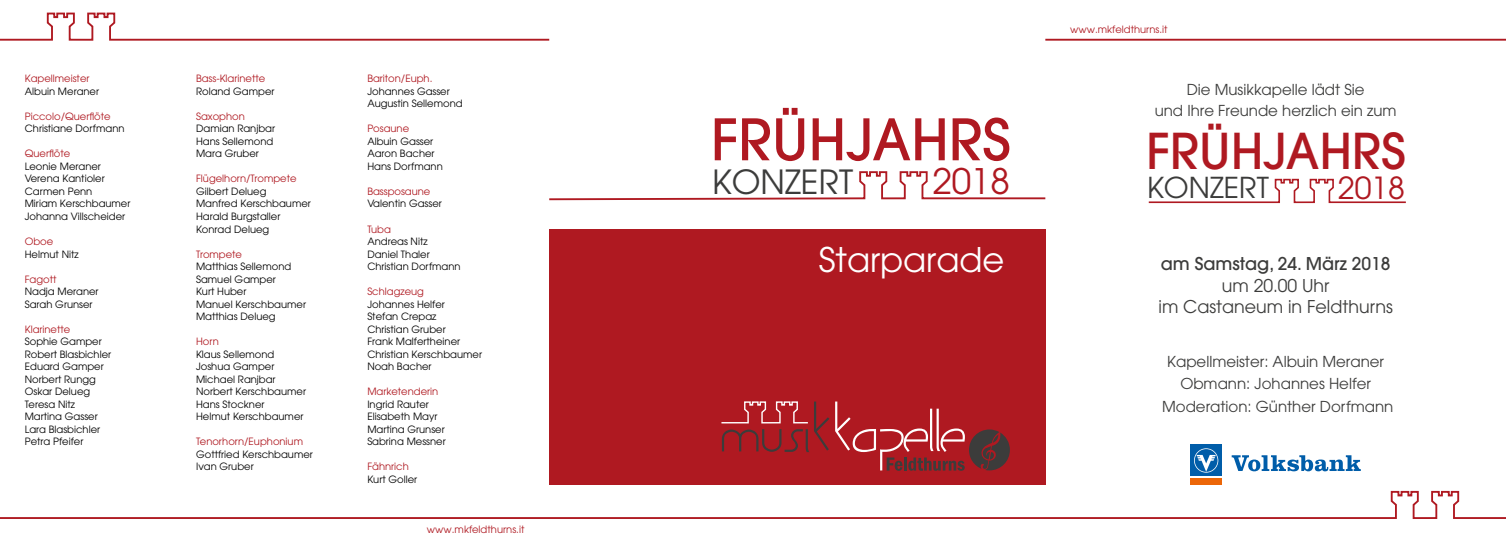
<style>
.page{position:relative;width:1506px;height:550px;background:#fff}
.page>*{position:absolute;margin:0;border:0;box-sizing:border-box;transform-origin:0 0}
.t1{font:500 56.62px "Avant Garde";color:#af1921}
.t2{font:500 49px "Avant Garde";color:#af1921}
.t3{font:35px "Avant Garde";color:#af1921}
.t4{font:33.75px "Avant Garde";color:#fff}
.t5{font:33.12px "Avant Garde";color:#3c3c3b}
.t6{font:30.25px "Avant Garde";color:#af1921}
.t7{font:28.62px "Avant Garde";color:#3c3c3b}
.t8{font:17.5px/21.2px "Avant Garde";color:#3c3c3b;text-align:center}
.t9{font:500 17.5px "Avant Garde";color:#3c3c3b}
.t10{font:15px/22.5px "Avant Garde";color:#3c3c3b;text-align:center}
.t11{font:10px/12.5px "Avant Garde";color:#000}
.t12{font:10px "Avant Garde";color:#af1921}
</style>
<div class="page">
<div style="left:549px;top:229px;width:496px;height:255px;background:#af1921"></div>
<svg style="left:549px;top:171px;width:497px;height:30px"></svg>
<svg style="left:0;top:490px;width:1506px;height:29px"></svg>
<svg style="left:0;top:12px;width:550px;height:29px"></svg>
<hr style="left:1045px;top:39px;width:461px;height:2px;background:#af1921">
<svg style="left:1148px;top:178px;width:258px;height:26px"></svg>
<svg style="left:721px;top:401px;width:108px;height:50px"></svg>
<svg style="left:835px;top:401px;width:175px;height:69px"></svg>
<div style="left:1190px;top:444px;width:32px;height:31px;background:#005da9"></div>
<svg style="left:1194px;top:448px;width:24px;height:24px"></svg>
<div style="left:1190px;top:478px;width:32px;height:6px;background:#ec6608"></div>
<svg style="left:1232px;top:455px;width:129px;height:16px"></svg>
<p class="t12" style="left:25px;top:73px;width:66px">Kapellmeister</p>
<p class="t11" style="left:25px;top:85px;width:76px">Albuin Meraner</p>
<p class="t12" style="left:25px;top:110px;width:87px">Piccolo/Querflöte</p>
<p class="t11" style="left:25px;top:122px;width:101px">Christiane Dorfmann</p>
<p class="t12" style="left:25px;top:148px;width:47px">Querflöte</p>
<p class="t11" style="left:25px;top:160px;width:107px">Leonie Meraner<br>Verena Kantioler<br>Carmen Penn<br>Miriam Kerschbaumer<br>Johanna Villscheider</p>
<p class="t12" style="left:25px;top:235px;width:30px">Oboe</p>
<p class="t11" style="left:25px;top:247px;width:55px">Helmut Nitz</p>
<p class="t12" style="left:25px;top:273px;width:33px">Fagott</p>
<p class="t11" style="left:25px;top:285px;width:75px">Nadja Meraner<br>Sarah Grunser</p>
<p class="t12" style="left:25px;top:323px;width:47px">Klarinette</p>
<p class="t11" style="left:25px;top:335px;width:88px">Sophie Gamper<br>Robert Blasbichler<br>Eduard Gamper<br>Norbert Rungg<br>Oskar Delueg<br>Teresa Nitz<br>Martina Gasser<br>Lara Blasbichler<br>Petra Pfeifer</p>
<p class="t12" style="left:196px;top:73px;width:71px">Bass-Klarinette</p>
<p class="t11" style="left:196px;top:85px;width:80px">Roland Gamper</p>
<p class="t12" style="left:196px;top:110px;width:50px">Saxophon</p>
<p class="t11" style="left:196px;top:122px;width:81px">Damian Ranjbar<br>Hans Sellemond<br>Mara Gruber</p>
<p class="t12" style="left:196px;top:173px;width:102px">Flügelhorn/Trompete</p>
<p class="t11" style="left:196px;top:185px;width:116px">Gilbert Delueg<br>Manfred Kerschbaumer<br>Harald Burgstaller<br>Konrad Delueg</p>
<p class="t12" style="left:196px;top:248px;width:48px">Trompete</p>
<p class="t11" style="left:196px;top:260px;width:111px">Matthias Sellemond<br>Samuel Gamper<br>Kurt Huber<br>Manuel Kerschbaumer<br>Matthias Delueg</p>
<p class="t12" style="left:196px;top:335px;width:24px">Horn</p>
<p class="t11" style="left:196px;top:347px;width:111px">Klaus Sellemond<br>Joshua Gamper<br>Michael Ranjbar<br>Norbert Kerschbaumer<br>Hans Stockner<br>Helmut Kerschbaumer</p>
<p class="t12" style="left:196px;top:435px;width:109px">Tenorhorn/Euphonium</p>
<p class="t11" style="left:196px;top:447px;width:118px">Gottfried Kerschbaumer<br>Ivan Gruber</p>
<p class="t12" style="left:367px;top:73px;width:67px">Bariton/Euph.</p>
<p class="t11" style="left:367px;top:85px;width:97px">Johannes Gasser<br>Augustin Sellemond</p>
<p class="t12" style="left:367px;top:123px;width:43px">Posaune</p>
<p class="t11" style="left:367px;top:135px;width:77px">Albuin Gasser<br>Aaron Bacher<br>Hans Dorfmann</p>
<p class="t12" style="left:367px;top:185px;width:65px">Bassposaune</p>
<p class="t11" style="left:367px;top:197px;width:76px">Valentin Gasser</p>
<p class="t12" style="left:367px;top:223px;width:25px">Tuba</p>
<p class="t11" style="left:367px;top:235px;width:95px">Andreas Nitz<br>Daniel Thaler<br>Christian Dorfmann</p>
<p class="t12" style="left:367px;top:285px;width:58px">Schlagzeug</p>
<p class="t11" style="left:367px;top:297px;width:116px">Johannes Helfer<br>Stefan Crepaz<br>Christian Gruber<br>Frank Malfertheiner<br>Christian Kerschbaumer<br>Noah Bacher</p>
<p class="t12" style="left:367px;top:385px;width:73px">Marketenderin</p>
<p class="t11" style="left:367px;top:397px;width:80px">Ingrid Rauter<br>Elisabeth Mayr<br>Martina Grunser<br>Sabrina Messner</p>
<p class="t12" style="left:367px;top:460px;width:43px">Fähnrich</p>
<p class="t11" style="left:367px;top:472px;width:51px">Kurt Goller</p>
<p class="t12" style="left:427px;top:523px;width:99px">www.mkfeldthurns.it</p>
<h1 class="t1" style="left:711px;top:104px;width:301px">FRÜHJAHRS</h1>
<h3 class="t5" style="left:712px;top:162px;width:142px">KONZERT</h3>
<h3 class="t3" style="left:932px;top:160px;width:79px">2018</h3>
<h3 class="t4" style="left:819px;top:239px;width:187px">Starparade</h3>
<p class="t12" style="left:1070px;top:23px;width:99px">www.mkfeldthurns.it</p>
<h3 class="t10" style="left:1155px;top:79px;width:243px;line-height:21.2px">Die Musikkapelle lädt Sie<br>und Ihre Freunde herzlich ein zum</h3>
<h2 class="t2" style="left:1146px;top:121px;width:261px">FRÜHJAHRS</h2>
<h3 class="t7" style="left:1147px;top:171px;width:123px">KONZERT</h3>
<h3 class="t6" style="left:1338px;top:169px;width:69px">2018</h3>
<h3 class="t9" style="left:1161px;top:253px;width:231px">am Samstag, 24. März 2018</h3>
<h3 class="t8" style="left:1158px;top:274px;width:236px">um 20.00 Uhr<br>im Castaneum in Feldthurns</h3>
<h3 class="t10" style="left:1162px;top:349px;width:233px">Kapellmeister: Albuin Meraner<br>Obmann: Johannes Helfer<br>Moderation: Günther Dorfmann</h3>
</div>
